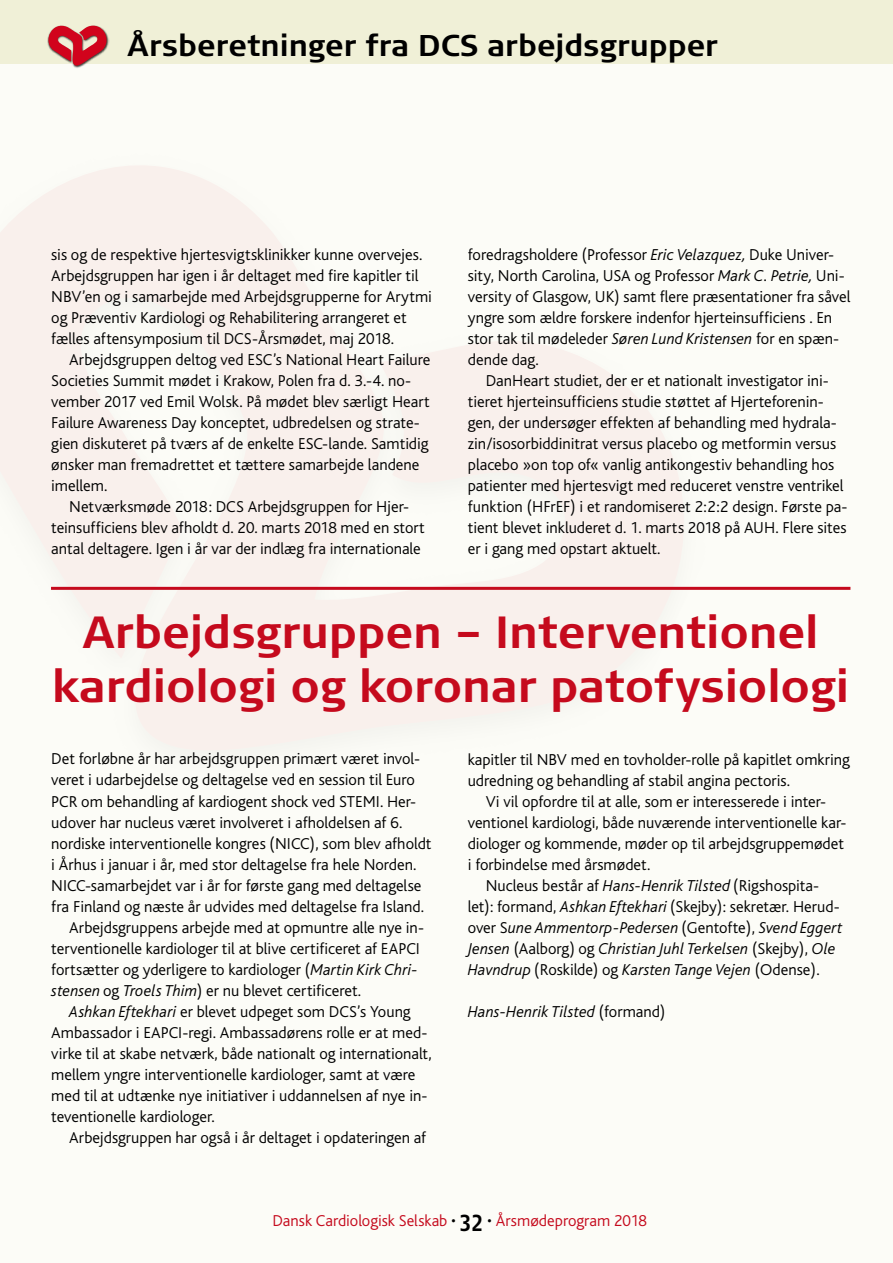
<style>
.page{position:relative;width:893px;height:1263px;background:#fcfcf7}
.page>*{position:absolute;margin:0;border:0;box-sizing:border-box;transform-origin:0 0}
.t1{font:700 45px/54px "Signa Normal";letter-spacing:-.005em;color:#c50a1d;text-align:center}
.t2{font:700 30px "Signa Normal";color:#000}
.t3{font:300 16.5px/21px "Bliss";color:#000}
.t4{font:italic 300 16.5px "Bliss";letter-spacing:.005em;color:#000}
.t5{font:300 16.5px "Bliss";color:#c50a1d}
.s1{font-style:italic}
.s2{font-style:normal}
.s3{color:#000}
.s4{font-family:"Signa Column";font-weight:700;font-size:23.1px;color:#000}
</style>
<div class="page">
<div style="left:0;top:0;width:893px;height:64px;background:#f0f0d7"></div>
<svg style="left:0;top:166px;width:739px;height:584px;fill:#f9f0ec"></svg>
<img style="left:59px;top:25px;width:50px;height:43px">
<svg style="left:48px;top:26px;width:59px;height:40px"></svg>
<hr style="left:51px;top:587px;width:799px;height:3px;background:#c50a1d">
<h2 class="t2" style="left:128px;top:28px;width:592px">Årsberetninger fra DCS arbejdsgrupper</h2>
<p class="t3" style="left:51px;top:245px;width:382px">sis og de respektive hjertesvigtsklinikker kunne overvejes.<br>Arbejdsgruppen har igen i år deltaget med fire kapitler til NBV’en og i samarbejde med Arbejdsgrupperne for Arytmi og Præventiv Kardiologi og Rehabilitering arrangeret et fælles aftensymposium til DCS-Årsmødet, maj 2018.</p>
<p class="t3" style="left:51px;top:350px;width:381px;text-indent:18px">Arbejdsgruppen deltog ved ESC’s National Heart Failure Societies Summit mødet i Krakow, Polen fra d. 3.-4. no&shy;vember 2017 ved Emil Wolsk. På mødet blev særligt Heart Failure Awareness Day konceptet, udbredelsen og strate&shy;gien diskuteret på tværs af de enkelte ESC-lande. Samtidig ønsker man fremadrettet et tættere samarbejde landene imellem.</p>
<p class="t3" style="left:51px;top:497px;width:375px;text-align:center">Netværksmøde 2018: DCS Arbejdsgruppen for Hjer&shy;teinsufficiens blev afholdt d. 20. marts 2018 med en stort antal deltagere. Igen i år var der indlæg fra internationale</p>
<p class="t3" style="left:468px;top:245px;width:384px">foredragsholdere (Professor <span class="s1">Eric Velazquez,</span> Duke Univer&shy;sity, North Carolina, USA og Professor <span class="s1">Mark C. Petrie,</span> Uni&shy;versity of Glasgow, UK) samt flere præsentationer fra såvel yngre som ældre forskere indenfor hjerteinsufficiens . En stor tak til mødeleder <span class="s1">Søren Lund Kristensen</span> for en spæn&shy;dende dag.</p>
<p class="t3" style="left:468px;top:371px;width:381px;text-indent:18px">DanHeart studiet, der er et nationalt investigator ini&shy;tieret hjerteinsufficiens studie støttet af Hjerteforenin&shy;gen, der undersøger effekten af behandling med hydrala&shy;zin/isosorbiddinitrat versus placebo og metformin versus placebo »on top of« vanlig antikongestiv behandling hos patienter med hjertesvigt med reduceret venstre ventrikel funktion (HFrEF) i et randomiseret 2:2:2 design. Første pa&shy;tient blevet inkluderet d. 1. marts 2018 på AUH. Flere sites er i gang med opstart aktuelt.</p>
<h1 class="t1" style="left:52px;top:605px;width:799px">Arbejdsgruppen – Interventionel kardiologi og koronar patofysiologi</h1>
<p class="t3" style="left:51px;top:749px;width:370px">Det forløbne år har arbejdsgruppen primært været invol-</p>
<p class="t3" style="left:51px;top:770px;width:365px">veret i udarbejdelse og deltagelse ved en session til Euro</p>
<p class="t3" style="left:51px;top:791px;width:366px">PCR om behandling af kardiogent shock ved STEMI. Her-</p>
<p class="t3" style="left:51px;top:812px;width:352px">udover har nucleus været involveret i afholdelsen af 6.</p>
<p class="t3" style="left:51px;top:833px;width:382px">nordiske interventionelle kongres (NICC), som blev afholdt</p>
<p class="t3" style="left:51px;top:854px;width:367px">i Århus i januar i år, med stor deltagelse fra hele Norden.</p>
<p class="t3" style="left:51px;top:875px;width:372px">NICC-samarbejdet var i år for første gang med deltagelse</p>
<p class="t3" style="left:51px;top:896px;width:374px">fra Finland og næste år udvides med deltagelse fra Island.</p>
<p class="t3" style="left:69px;top:917px;width:356px">Arbejdsgruppens arbejde med at opmuntre alle nye in-</p>
<p class="t3" style="left:51px;top:938px;width:370px">terventionelle kardiologer til at blive certificeret af EAPCI</p>
<p class="t3" style="left:51px;top:959px;width:368px">fortsætter og yderligere to kardiologer (<span class="s1">Martin Kirk Chri-</span></p>
<p class="t3" style="left:51px;top:980px;width:311px"><span class="s1">stensen</span> og <span class="s1">Troels Thim</span>) er nu blevet certificeret.</p>
<p class="t3" style="left:69px;top:1001px;width:343px"><span class="s1">Ashkan Eftekhari</span> er blevet udpeget som DCS’s Young</p>
<p class="t3" style="left:51px;top:1022px;width:378px">Ambassador i EAPCI-regi. Ambassadørens rolle er at med-</p>
<p class="t3" style="left:51px;top:1043px;width:382px">virke til at skabe netværk, både nationalt og internationalt,</p>
<p class="t3" style="left:51px;top:1064px;width:366px">mellem yngre interventionelle kardiologer, samt at være</p>
<p class="t3" style="left:51px;top:1085px;width:378px">med til at udtænke nye initiativer i uddannelsen af nye in-</p>
<p class="t3" style="left:51px;top:1106px;width:165px">teventionelle kardiologer.</p>
<p class="t3" style="left:69px;top:1127px;width:358px">Arbejdsgruppen har også i år deltaget i opdateringen af</p>
<p class="t3" style="left:468px;top:749px;width:384px">kapitler til NBV med en tovholder-rolle på kapitlet omkring udredning og behandling af stabil angina pectoris.</p>
<p class="t3" style="left:486px;top:791px;width:342px">Vi vil opfordre til at alle, som er interesserede i inter-</p>
<p class="t3" style="left:468px;top:812px;width:380px">ventionel kardiologi, både nuværende interventionelle kar-</p>
<p class="t3" style="left:468px;top:833px;width:378px">diologer og kommende, møder op til arbejdsgruppemødet</p>
<p class="t3" style="left:468px;top:854px;width:184px">i forbindelse med årsmødet.</p>
<p class="t3" style="left:486px;top:875px;width:335px">Nucleus består af <span class="s1">Hans-Henrik Tilsted</span> (Rigshospita-</p>
<p class="t3" style="left:468px;top:896px;width:374px">let): formand, <span class="s1">Ashkan Eftekhari</span> (Skejby): sekretær. Herud-</p>
<p class="t4" style="left:468px;top:919px;width:376px"><span class="s2">over S</span>une Ammentorp-Pedersen <span class="s2">(Gentofte),</span> Svend Eggert</p>
<p class="t4" style="left:468px;top:940px;width:369px">Jensen <span class="s2">(Aalborg) og</span> Christian Juhl Terkelsen <span class="s2">(Skejby),</span> Ole</p>
<p class="t4" style="left:468px;top:961px;width:353px">Havndrup <span class="s2">(Roskilde) og</span> Karsten Tange Vejen <span class="s2">(Odense).</span></p>
<p class="t4" style="left:468px;top:1003px;width:199px">Hans-Henrik Tilsted <span class="s2">(formand)</span></p>
<p class="t5" style="left:273px;top:1212px;width:376px">Dansk Cardiologisk Selskab <span class="s3">•</span> <span class="s4">32</span> <span class="s3">•</span> Årsmødeprogram 2018</p>
</div>
